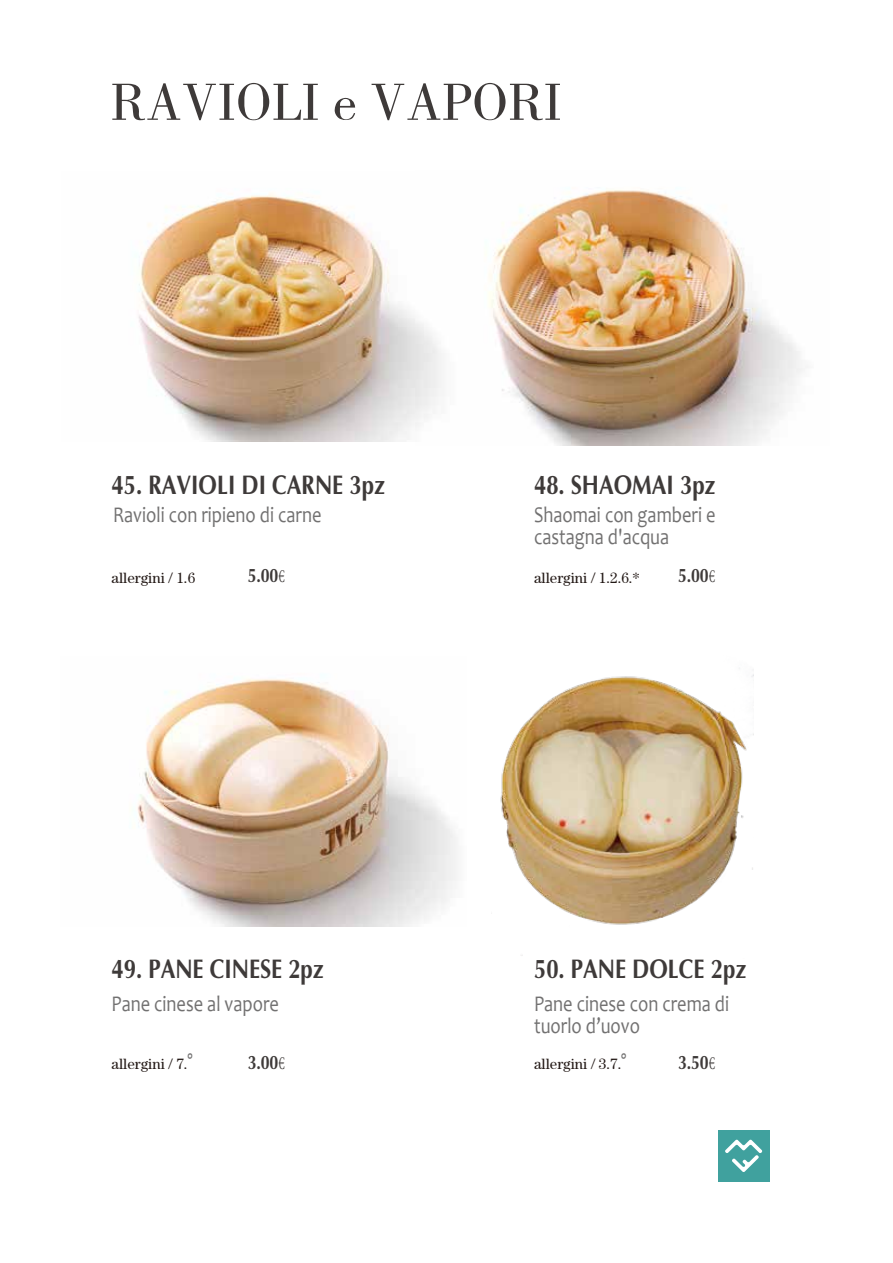
<style>
.page{position:relative;width:893px;height:1263px;background:#fff}
.page>*{position:absolute;margin:0;border:0;box-sizing:border-box;transform-origin:0 0}
.t1{font:54px "FZSYFW GB1 0";color:#3e3a39}
.t2{font:27px "FZKANGFW GB1 0";color:#3e3a39;scale:.82 1}
.t3{font:22.5px/22.5px "Candara";color:#727171;scale:.82 1}
.t4{font:19.5px "FZKANGFW GB1 0";letter-spacing:-.01em;color:#3e3a39;scale:.82 1}
.t5{font:15px "FZSHJW GB1 0";color:#221815}
.s1{font-family:"Adobe Song Std";font-weight:300}
.s2{font-family:"Candara";font-size:21px;color:#727171}
</style>
<div class="page">
<img style="left:489px;top:190px;width:314px;height:256px">
<img style="left:137px;top:678px;width:320px;height:249px">
<img style="left:138px;top:193px;width:304px;height:249px">
<div style="left:718px;top:1130px;width:51px;height:51px;background:#40a19e"></div>
<svg style="left:725px;top:1139px;width:37px;height:33px"></svg>
<img style="left:500px;top:668px;width:253px;height:288px">
<h1 class="t1" style="left:110px;top:73px;width:453px">RAVIOLI e VAPORI</h1>
<p class="t2" style="left:112px;top:470px;width:335px">45. RAVIOLI DI CARNE 3pz</p>
<p class="t3" style="left:113px;top:503px;width:256px">Ravioli con ripieno di carne</p>
<p class="t2" style="left:534px;top:470px;width:223px">48. SHAOMAI 3pz</p>
<p class="t3" style="left:534px;top:503px;width:223px">Shaomai con gamberi e castagna d'acqua</p>
<p class="t5" style="left:534px;top:570px;width:107px">allergini / 1.2.6.*</p>
<p class="t5" style="left:112px;top:570px;width:85px">allergini / 1.6</p>
<p class="t4" style="left:248px;top:565px;width:48px">5.00<span class="s1">€</span></p>
<p class="t4" style="left:678px;top:565px;width:48px">5.00<span class="s1">€</span></p>
<p class="t2" style="left:112px;top:954px;width:260px">49. PANE CINESE 2pz</p>
<p class="t3" style="left:112px;top:992px;width:206px">Pane cinese al vapore</p>
<p class="t5" style="left:112px;top:1056px;width:82px">allergini / 7.<span class="s2">°</span></p>
<p class="t2" style="left:534px;top:954px;width:260px">50. PANE DOLCE 2pz</p>
<p class="t3" style="left:534px;top:992px;width:239px">Pane cinese con crema di tuorlo d’uovo</p>
<p class="t5" style="left:534px;top:1056px;width:94px">allergini / 3.7.<span class="s2">°</span></p>
<p class="t4" style="left:248px;top:1051px;width:48px">3.00<span class="s1">€</span></p>
<p class="t4" style="left:678px;top:1051px;width:48px">3.50<span class="s1">€</span></p>
</div>
